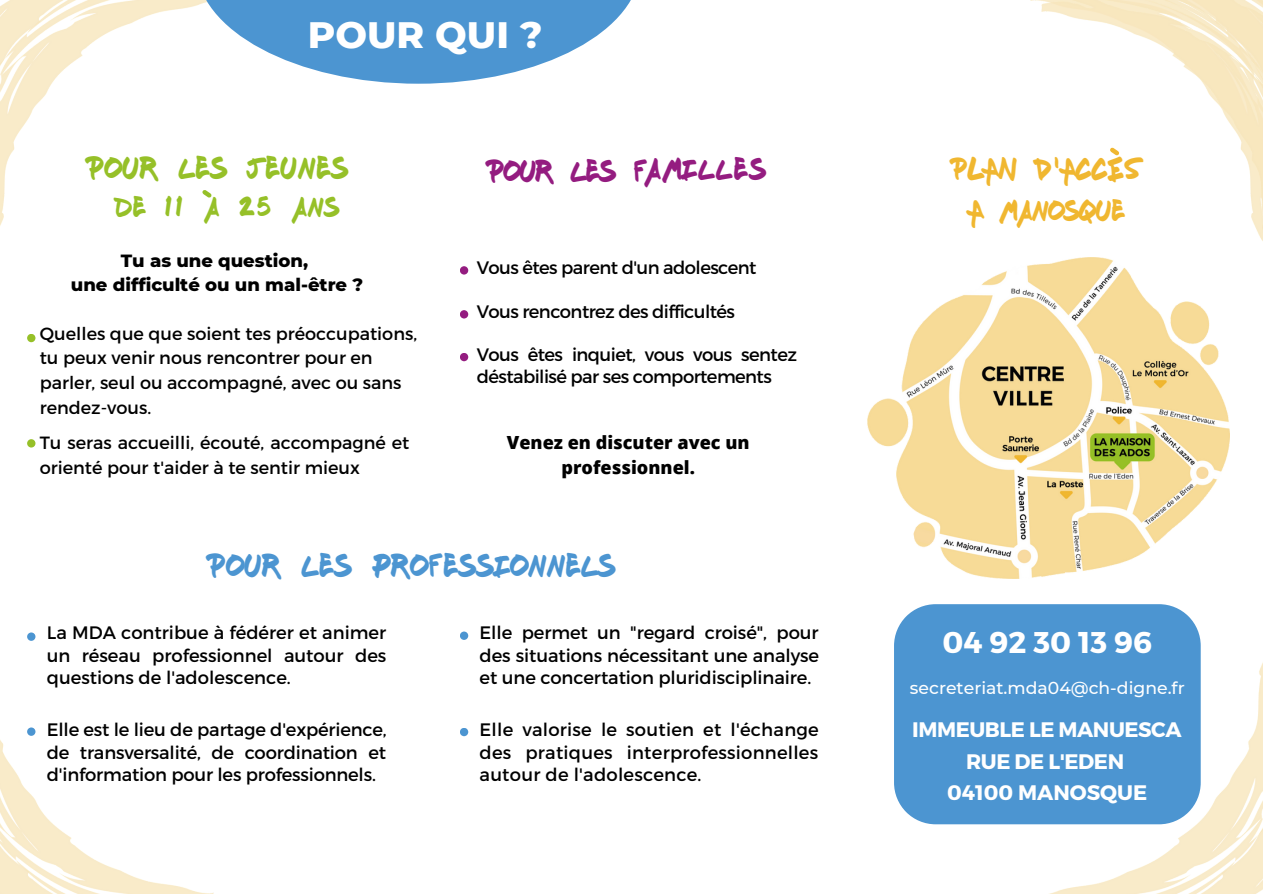
<style>
.page{position:relative;width:1263px;height:894px;background:#fff}
.page>*{position:absolute;margin:0;border:0;box-sizing:border-box;transform-origin:0 0}
.t1{font:800 37.5px "Montserrat";color:#fff}
.t2{font:33px "Fresh Marker";letter-spacing:.075em;color:#4c95d1}
.t3{font:31.95px "Fresh Marker";letter-spacing:.08em;color:#96c028}
.t4{font:31.5px "Fresh Marker";letter-spacing:.075em;color:#941c80}
.t5{font:30px "Fresh Marker";letter-spacing:.035em;color:#f0b730}
.t6{font:700 30px "Montserrat";color:#fff}
.t7{font:28.8px "Fresh Marker";letter-spacing:.08em;color:#96c028}
.t8{font:700 21px "Montserrat";letter-spacing:-.02em;color:#fff}
.t9{font:700 21px "Montserrat";color:#fff}
.t10{font:800 18.15px/25.3px "Open Sans";color:#000;text-align:center}
.t11{font:18px/22.5px "Montserrat";letter-spacing:-.01em;color:#000;text-align:justify}
.t12{font:18px/22.5px "Montserrat";letter-spacing:-.03em;color:#000}
.t13{font:800 18px "Montserrat";color:#000}
.t14{font:17.7px/24.8px "Montserrat";color:#000}
.t15{font:500 17.25px "Montserrat";color:#fff}
</style>
<div class="page">
<img style="left:867px;top:268px;width:362px;height:310px">
<svg style="left:27px;top:632px;width:8px;height:8px"></svg>
<div style="left:460px;top:631px;width:8px;height:8px;background:#4c95d1;border-radius:50%"></div>
<div style="left:460px;top:727px;width:8px;height:9px;background:#4c95d1;border-radius:50%"></div>
<div style="left:27px;top:334px;width:8px;height:8px;background:#96c028;border-radius:50%"></div>
<div style="left:27px;top:439px;width:8px;height:8px;background:#96c028;border-radius:50%"></div>
<img style="left:0;top:0;width:196px;height:226px">
<div style="left:460px;top:266px;width:8px;height:8px;background:#941c80;border-radius:50%"></div>
<div style="left:460px;top:310px;width:8px;height:8px;background:#941c80;border-radius:50%"></div>
<div style="left:460px;top:353px;width:8px;height:8px;background:#941c80;border-radius:50%"></div>
<svg style="left:202px;top:190px;width:10px;height:8px"></svg>
<div style="left:894px;top:604px;width:303px;height:220px;background:#4c95d1"></div>
<svg style="left:196px;top:0;width:435px;height:84px;fill:#4c95d1"></svg>
<img style="left:1001px;top:629px;width:262px;height:264px">
<img style="left:1027px;top:0;width:236px;height:268px">
<img style="left:0;top:635px;width:202px;height:258px">
<p class="t1" style="left:308px;top:12px;width:236px">POUR QUI ?</p>
<p class="t3" style="left:88px;top:155px;width:261px">Pour les jeunes</p>
<p class="t7" style="left:117px;top:195px;width:223px">de 11 a 25 ans</p>
<p class="t13" style="left:121px;top:249px;width:189px">Tu as une question,</p>
<p class="t13" style="left:71px;top:274px;width:294px">une difficulté ou un mal-être ?</p>
<p class="t14" style="left:40px;top:320px;width:379px">Quelles que que soient tes préoccupations, tu peux venir nous rencontrer pour en parler, seul ou accompagné, avec ou sans rendez-vous.</p>
<p class="t14" style="left:40px;top:429px;width:371px">Tu seras accueilli, écouté, accompagné et orienté pour t'aider à te sentir mieux</p>
<p class="t4" style="left:488px;top:158px;width:278px">Pour les familles</p>
<p class="t12" style="left:477px;top:256px;width:281px">Vous êtes parent d'un adolescent</p>
<p class="t12" style="left:477px;top:299px;width:260px">Vous rencontrez des difficultés</p>
<p class="t12" style="left:477px;top:342px;width:322px">Vous êtes inquiet, vous vous sentez déstabilisé par ses comportements</p>
<p class="t10" style="left:507px;top:429px;width:244px">Venez en discuter avec un professionnel.</p>
<p class="t2" style="left:209px;top:551px;width:407px">Pour les professionnels</p>
<p class="t11" style="left:47px;top:620px;width:341px">La MDA contribue à fédérer et animer un réseau professionnel autour des questions de l'adolescence.</p>
<p class="t11" style="left:47px;top:717px;width:342px">Elle est le lieu de partage d'expérience, de transversalité, de coordination et d'information pour les professionnels.</p>
<p class="t11" style="left:480px;top:620px;width:341px">Elle permet un "regard croisé", pour des situations nécessitant une analyse et une concertation pluridisciplinaire.</p>
<p class="t11" style="left:480px;top:717px;width:341px">Elle valorise le soutien et l'échange des pratiques interprofessionnelles autour de l'adolescence.</p>
<p class="t5" style="left:953px;top:157px;width:191px">PLAN D'ACCES</p>
<p class="t5" style="left:970px;top:198px;width:155px">A manosque</p>
<p class="t6" style="left:942px;top:622px;width:211px">04 92 30 13 96</p>
<p class="t15" style="left:910px;top:677px;width:276px">secreteriat.mda04@ch-digne.fr</p>
<p class="t8" style="left:912px;top:715px;width:271px">IMMEUBLE LE MANUESCA</p>
<p class="t8" style="left:966px;top:747px;width:160px">RUE DE L'EDEN</p>
<p class="t9" style="left:947px;top:778px;width:202px">04100 MANOSQUE</p>
</div>
